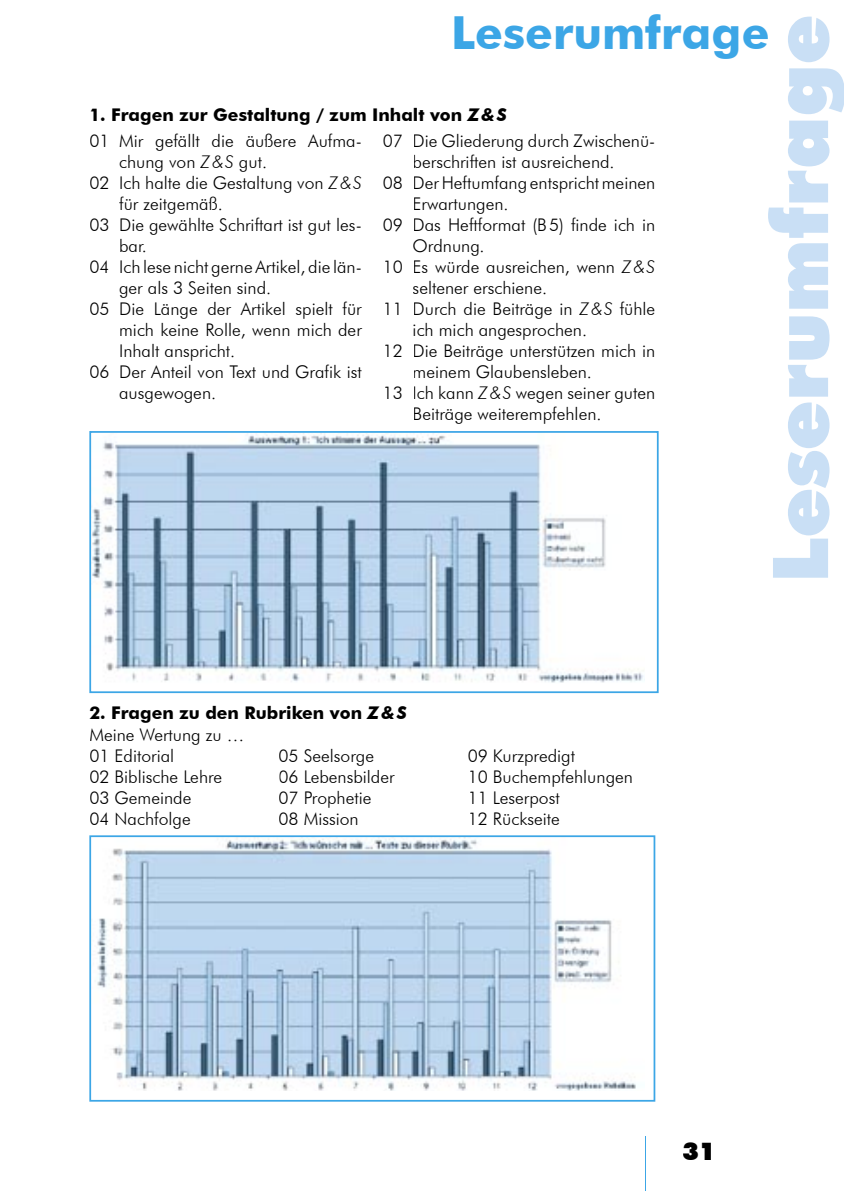
<style>
.page{position:relative;width:844px;height:1191px;background:#fff}
.page>*{position:absolute;margin:0;border:0;box-sizing:border-box;transform-origin:0 0}
.t1{font:900 77px "Futura BT";color:#c9dff5}
.t2{font:700 45.5px "Futura BT";color:#3ca6e6}
.t3{font:900 24.5px "Futura BT";color:#000}
.t4{font:300 17.5px/21px "Futura BT";color:#000}
.t5{font:700 17.5px "Futura BT";color:#000}
.s1{font-style:italic}
</style>
<div class="page">
<hr style="left:644px;top:1136px;width:1px;height:55px;background:#3ca6e6">
<img style="left:91px;top:433px;width:553px;height:250px">
<hr style="left:89px;top:432px;width:2px;height:260px;background:#3ca6e6">
<hr style="left:90px;top:691px;width:567px;height:2px;background:#3ca6e6">
<hr style="left:656px;top:432px;width:2px;height:260px;background:#3ca6e6">
<hr style="left:90px;top:431px;width:567px;height:2px;background:#3ca6e6">
<img style="left:91px;top:837px;width:553px;height:254px">
<hr style="left:89px;top:836px;width:2px;height:264px;background:#3ca6e6">
<hr style="left:90px;top:1100px;width:564px;height:1px;background:#3ca6e6">
<hr style="left:653px;top:836px;width:2px;height:264px;background:#3ca6e6">
<hr style="left:90px;top:835px;width:564px;height:2px;background:#3ca6e6">
<h2 class="t2" style="left:451px;top:6px;width:320px">Leserumfrage</h2>
<h1 class="t1" style="left:753px;top:583px;width:569px;rotate:-90deg">Leserumfrage</h1>
<p class="t5" style="left:89px;top:104px;width:419px">1. Fragen zur Gestaltung / zum Inhalt von <span class="s1">Z &amp; S</span></p>
<p class="t4" style="left:89px;top:130px;width:274px">01 Mir gefällt die äußere Aufma-</p>
<p class="t4" style="left:119px;top:151px;width:149px">chung von <span class="s1">Z &amp; S</span> gut.</p>
<p class="t4" style="left:89px;top:172px;width:274px">02 Ich halte die Gestaltung von <span class="s1">Z &amp; S</span></p>
<p class="t4" style="left:119px;top:193px;width:105px">für zeitgemäß.</p>
<p class="t4" style="left:89px;top:214px;width:274px">03 Die gewählte Schriftart ist gut les-</p>
<p class="t4" style="left:119px;top:235px;width:29px">bar.</p>
<p class="t4" style="left:89px;top:256px;width:274px">04 Ich lese nicht gerne Artikel, die län-</p>
<p class="t4" style="left:119px;top:277px;width:154px">ger als 3 Seiten sind.</p>
<p class="t4" style="left:89px;top:298px;width:274px">05 Die Länge der Artikel spielt für</p>
<p class="t4" style="left:119px;top:319px;width:244px">mich keine Rolle, wenn mich der</p>
<p class="t4" style="left:119px;top:340px;width:118px">Inhalt anspricht.</p>
<p class="t4" style="left:89px;top:361px;width:274px">06 Der Anteil von Text und Grafik ist</p>
<p class="t4" style="left:119px;top:382px;width:98px">ausgewogen.</p>
<p class="t4" style="left:383px;top:130px;width:274px">07 Die Gliederung durch Zwischenü-</p>
<p class="t4" style="left:412px;top:151px;width:203px">berschriften ist ausreichend.</p>
<p class="t4" style="left:383px;top:172px;width:274px">08 Der Heftumfang entspricht meinen</p>
<p class="t4" style="left:412px;top:193px;width:97px">Erwartungen.</p>
<p class="t4" style="left:383px;top:214px;width:274px">09 Das Heftformat (B 5) finde ich in</p>
<p class="t4" style="left:412px;top:235px;width:73px">Ordnung.</p>
<p class="t4" style="left:383px;top:256px;width:274px">10 Es würde ausreichen, wenn <span class="s1">Z &amp; S</span></p>
<p class="t4" style="left:412px;top:277px;width:136px">seltener erschiene.</p>
<p class="t4" style="left:383px;top:298px;width:274px">11 Durch die Beiträge in <span class="s1">Z &amp; S</span> fühle</p>
<p class="t4" style="left:412px;top:319px;width:176px">ich mich angesprochen.</p>
<p class="t4" style="left:383px;top:340px;width:274px">12 Die Beiträge unterstützen mich in</p>
<p class="t4" style="left:412px;top:361px;width:181px">meinem Glaubensleben.</p>
<p class="t4" style="left:383px;top:382px;width:274px">13 Ich kann <span class="s1">Z &amp; S</span> wegen seiner guten</p>
<p class="t4" style="left:412px;top:403px;width:190px">Beiträge weiterempfehlen.</p>
<p class="t5" style="left:89px;top:702px;width:319px">2. Fragen zu den Rubriken von <span class="s1">Z &amp; S</span></p>
<p class="t4" style="left:89px;top:724px;width:156px">Meine Wertung zu …<br>01 Editorial</p>
<p class="t4" style="left:278px;top:745px;width:97px">05 Seelsorge</p>
<p class="t4" style="left:467px;top:745px;width:109px">09 Kurzpredigt</p>
<p class="t4" style="left:89px;top:766px;width:134px">02 Biblische Lehre</p>
<p class="t4" style="left:278px;top:766px;width:117px">06 Lebensbilder</p>
<p class="t4" style="left:467px;top:766px;width:167px">10 Buchempfehlungen</p>
<p class="t4" style="left:89px;top:787px;width:104px">03 Gemeinde</p>
<p class="t4" style="left:278px;top:787px;width:94px">07 Prophetie</p>
<p class="t4" style="left:467px;top:787px;width:93px">11 Leserpost</p>
<p class="t4" style="left:89px;top:808px;width:103px">04 Nachfolge</p>
<p class="t4" style="left:278px;top:808px;width:82px">08 Mission</p>
<p class="t4" style="left:467px;top:808px;width:94px">12 Rückseite</p>
<h3 class="t3" style="left:682px;top:1136px;width:35px">31</h3>
</div>
